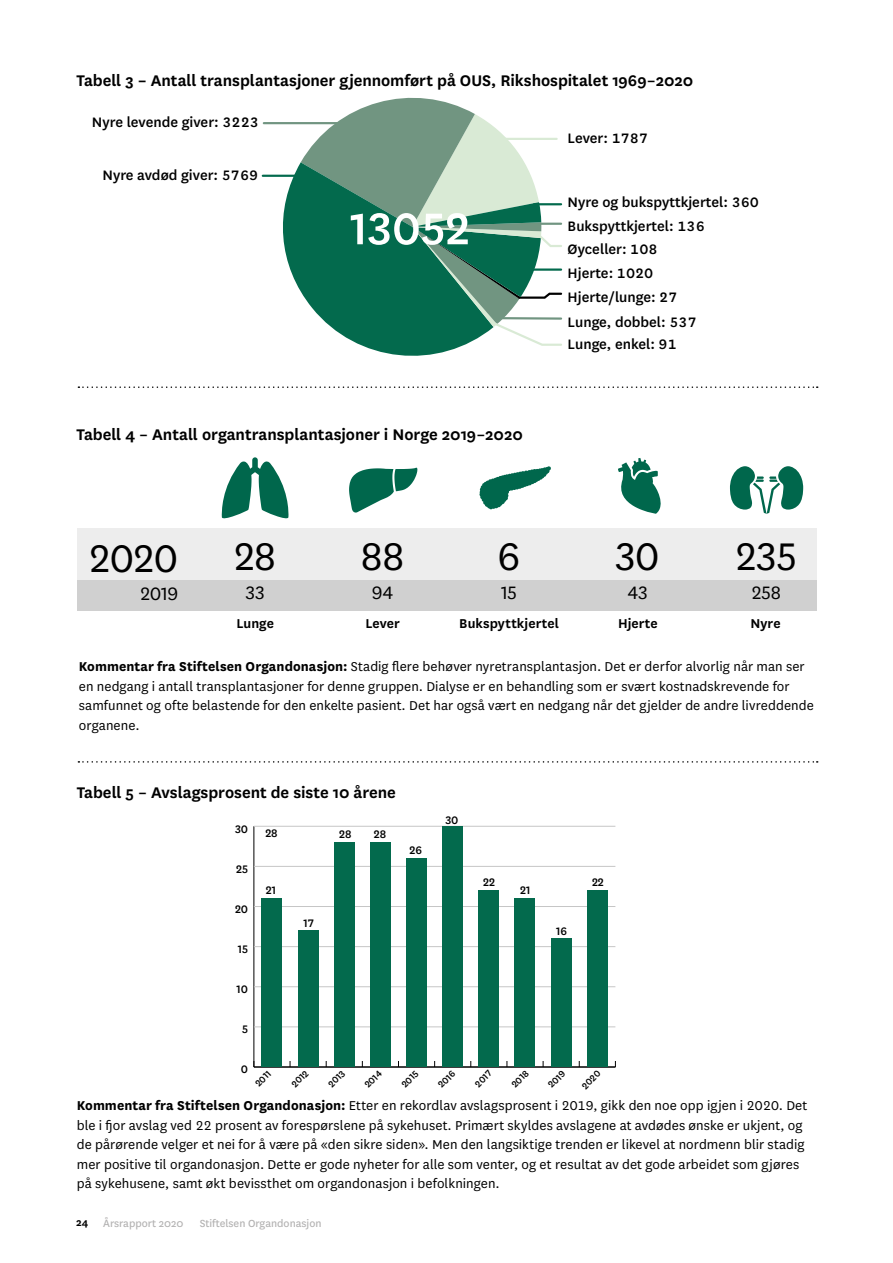
<style>
.page{position:relative;width:893px;height:1263px;background:#fff}
.page>*{position:absolute;margin:0;border:0;box-sizing:border-box;transform-origin:0 0}
.t1{font:500 51.9px "National";color:#fff}
.t2{font:45px "National";letter-spacing:-.01em;color:#000}
.t3{font:21px "National";color:#000}
.t4{font:600 18px "National";letter-spacing:-.005em;color:#000}
.t5{font:500 16.05px "National";color:#000}
.t6{font:15px/19.5px "National";letter-spacing:.005em;color:#000}
.t7{font:600 15px "National";letter-spacing:.005em;color:#000}
.t8{font:500 12.75px "National";color:#000}
.t9{font:12px "National";color:#b3b2b2}
.t10{font:500 10.65px "National";color:#000}
.s1{font-weight:700}
.s2{font-weight:600;color:#000}
</style>
<div class="page">
<svg style="left:78px;top:386px;width:740px;height:2px"></svg>
<svg style="left:78px;top:761px;width:740px;height:2px"></svg>
<div style="left:78px;top:528px;width:739px;height:52px;background:#ededed"></div>
<div style="left:78px;top:580px;width:739px;height:31px;background:#d0d0d0"></div>
<svg style="left:221px;top:457px;width:68px;height:62px"></svg>
<svg style="left:618px;top:458px;width:43px;height:56px"></svg>
<svg style="left:349px;top:467px;width:68px;height:46px"></svg>
<svg style="left:479px;top:466px;width:72px;height:43px"></svg>
<svg style="left:730px;top:466px;width:73px;height:48px"></svg>
<svg style="left:273px;top:97px;width:290px;height:259px"></svg>
<hr style="left:264px;top:122px;width:82px;height:2px;background:#719581">
<hr style="left:263px;top:175px;width:39px;height:2px;background:#036a4d">
<hr style="left:492px;top:138px;width:65px;height:2px;background:#d9ead5">
<hr style="left:523px;top:268px;width:38px;height:3px;background:#036a4d">
<hr style="left:498px;top:317px;width:63px;height:3px;background:#719581">
<hr style="left:254px;top:826px;width:1px;height:241px;background:#000">
<hr style="left:254px;top:1067px;width:361px;height:1px;background:#000">
<hr style="left:254px;top:1026px;width:361px;height:1px;background:#c6c6c6">
<hr style="left:254px;top:986px;width:361px;height:1px;background:#c6c6c6">
<hr style="left:254px;top:946px;width:361px;height:1px;background:#c6c6c6">
<hr style="left:254px;top:906px;width:361px;height:1px;background:#c6c6c6">
<hr style="left:254px;top:866px;width:361px;height:1px;background:#c6c6c6">
<hr style="left:254px;top:826px;width:361px;height:1px;background:#c6c6c6">
<div style="left:262px;top:898px;width:20px;height:169px;background:#036a4d"></div>
<div style="left:298px;top:930px;width:20px;height:137px;background:#036a4d"></div>
<div style="left:334px;top:842px;width:20px;height:225px;background:#036a4d"></div>
<div style="left:370px;top:842px;width:20px;height:225px;background:#036a4d"></div>
<div style="left:406px;top:858px;width:21px;height:209px;background:#036a4d"></div>
<div style="left:442px;top:826px;width:21px;height:241px;background:#036a4d"></div>
<div style="left:479px;top:890px;width:20px;height:177px;background:#036a4d"></div>
<div style="left:515px;top:898px;width:20px;height:169px;background:#036a4d"></div>
<div style="left:551px;top:938px;width:20px;height:129px;background:#036a4d"></div>
<div style="left:587px;top:890px;width:21px;height:177px;background:#036a4d"></div>
<p class="t4" style="left:77px;top:68px;width:618px">Tabell 3 <span class="s1">–</span> Antall transplantasjoner gjennomført på OUS, Rikshospitalet 1969–2020</p>
<p class="t5" style="left:92px;top:111px;width:168px">Nyre levende giver: 3223</p>
<p class="t5" style="left:102px;top:164px;width:157px">Nyre avdød giver: 5769</p>
<h1 class="t1" style="left:350px;top:193px;width:121px">13052</h1>
<p class="t4" style="left:77px;top:422px;width:448px">Tabell 4 – Antall organtransplantasjoner i Norge 2019–2020</p>
<h2 class="t2" style="left:90px;top:528px;width:90px">2020</h2>
<h3 class="t3" style="left:141px;top:580px;width:39px">2019</h3>
<h2 class="t2" style="left:235px;top:527px;width:43px">28</h2>
<h3 class="t3" style="left:246px;top:579px;width:20px">33</h3>
<h2 class="t2" style="left:361px;top:527px;width:45px">88</h2>
<h3 class="t3" style="left:372px;top:579px;width:23px">94</h3>
<h2 class="t2" style="left:498px;top:527px;width:24px">6</h2>
<h3 class="t3" style="left:501px;top:579px;width:17px">15</h3>
<p class="t5" style="left:568px;top:127px;width:82px">Lever: 1787</p>
<p class="t5" style="left:568px;top:191px;width:193px">Nyre og bukspyttkjertel: 360</p>
<p class="t5" style="left:568px;top:215px;width:139px">Bukspyttkjertel: 136</p>
<p class="t5" style="left:568px;top:238px;width:92px">Øyceller: 108</p>
<p class="t5" style="left:568px;top:262px;width:87px">Hjerte: 1020</p>
<p class="t5" style="left:568px;top:286px;width:111px">Hjerte/lunge: 27</p>
<p class="t5" style="left:568px;top:333px;width:111px">Lunge, enkel: 91</p>
<p class="t5" style="left:568px;top:311px;width:131px">Lunge, dobbel: 537</p>
<h2 class="t2" style="left:616px;top:527px;width:45px">30</h2>
<h3 class="t3" style="left:628px;top:579px;width:21px">43</h3>
<h2 class="t2" style="left:736px;top:527px;width:62px">235</h2>
<h3 class="t3" style="left:752px;top:579px;width:30px">258</h3>
<p class="t7" style="left:237px;top:613px;width:39px">Lunge</p>
<p class="t7" style="left:365px;top:613px;width:36px">Lever</p>
<p class="t7" style="left:459px;top:613px;width:101px">Bukspyttkjertel</p>
<p class="t7" style="left:618px;top:613px;width:41px">Hjerte</p>
<p class="t7" style="left:750px;top:613px;width:32px">Nyre</p>
<p class="t6" style="left:79px;top:656px;width:736px"><span class="s1">Kommentar fra Stiftelsen Organdonasjon:</span> Stadig flere behøver nyretransplantasjon. Det er derfor alvorlig når man ser en nedgang i antall transplantasjoner for denne gruppen. Dialyse er en behandling som er svært kostnadskrevende for samfunnet og ofte belastende for den enkelte pasient. Det har også vært en nedgang når det gjelder de andre livreddende organene.</p>
<p class="t4" style="left:77px;top:780px;width:321px">Tabell 5 – Avslagsprosent de siste 10 årene</p>
<p class="t8" style="left:235px;top:820px;width:15px">30</p>
<p class="t8" style="left:236px;top:860px;width:13px">25</p>
<p class="t8" style="left:235px;top:900px;width:15px">20</p>
<p class="t8" style="left:238px;top:940px;width:12px">15</p>
<p class="t8" style="left:237px;top:980px;width:13px">10</p>
<p class="t8" style="left:242px;top:1021px;width:7px">5</p>
<p class="t8" style="left:265px;top:824px;width:14px">28</p>
<p class="t8" style="left:266px;top:881px;width:12px">21</p>
<p class="t8" style="left:339px;top:825px;width:14px">28</p>
<p class="t8" style="left:374px;top:825px;width:14px">28</p>
<p class="t8" style="left:304px;top:914px;width:12px">17</p>
<p class="t8" style="left:409px;top:841px;width:14px">26</p>
<p class="t8" style="left:445px;top:811px;width:15px">30</p>
<p class="t8" style="left:483px;top:873px;width:13px">22</p>
<p class="t8" style="left:520px;top:881px;width:12px">21</p>
<p class="t8" style="left:556px;top:922px;width:12px">16</p>
<p class="t8" style="left:241px;top:1061px;width:9px">0</p>
<p class="t10" style="left:252px;top:1080px;width:20px;rotate:-45deg">2011</p>
<p class="t10" style="left:288px;top:1080px;width:21px;rotate:-45deg">2012</p>
<p class="t10" style="left:325px;top:1080px;width:21px;rotate:-45deg">2013</p>
<p class="t10" style="left:361px;top:1081px;width:22px;rotate:-45deg">2014</p>
<p class="t10" style="left:398px;top:1080px;width:21px;rotate:-45deg">2015</p>
<p class="t10" style="left:434px;top:1081px;width:22px;rotate:-45deg">2016</p>
<p class="t10" style="left:471px;top:1080px;width:21px;rotate:-45deg">2017</p>
<p class="t10" style="left:508px;top:1081px;width:22px;rotate:-45deg">2018</p>
<p class="t10" style="left:544px;top:1081px;width:22px;rotate:-45deg">2019</p>
<p class="t8" style="left:592px;top:873px;width:13px">22</p>
<p class="t10" style="left:578px;top:1082px;width:24px;rotate:-45deg">2020</p>
<p class="t6" style="left:77px;top:1095px;width:732px"><span class="s1">Kommentar fra Stiftelsen Organdonasjon:</span> Etter en rekordlav avslagsprosent i 2019, gikk den noe opp igjen i 2020. Det ble i fjor avslag ved 22 prosent av forespørslene på sykehuset. Primært skyldes avslagene at avdødes ønske er ukjent, og de pårørende velger et nei for å være på «den sikre siden». Men den langsiktige trenden er likevel at nordmenn blir stadig mer positive til organdonasjon. Dette er gode nyheter for alle som venter, og et resultat av det gode arbeidet som gjøres på sykehusene, samt økt bevissthet om organdonasjon i befolkningen.</p>
<p class="t9" style="left:76px;top:1215px;width:109px"><span class="s2">24</span> Årsrapport 2020</p>
<p class="t9" style="left:200px;top:1215px;width:123px">Stiftelsen Organdonasjon</p>
</div>
